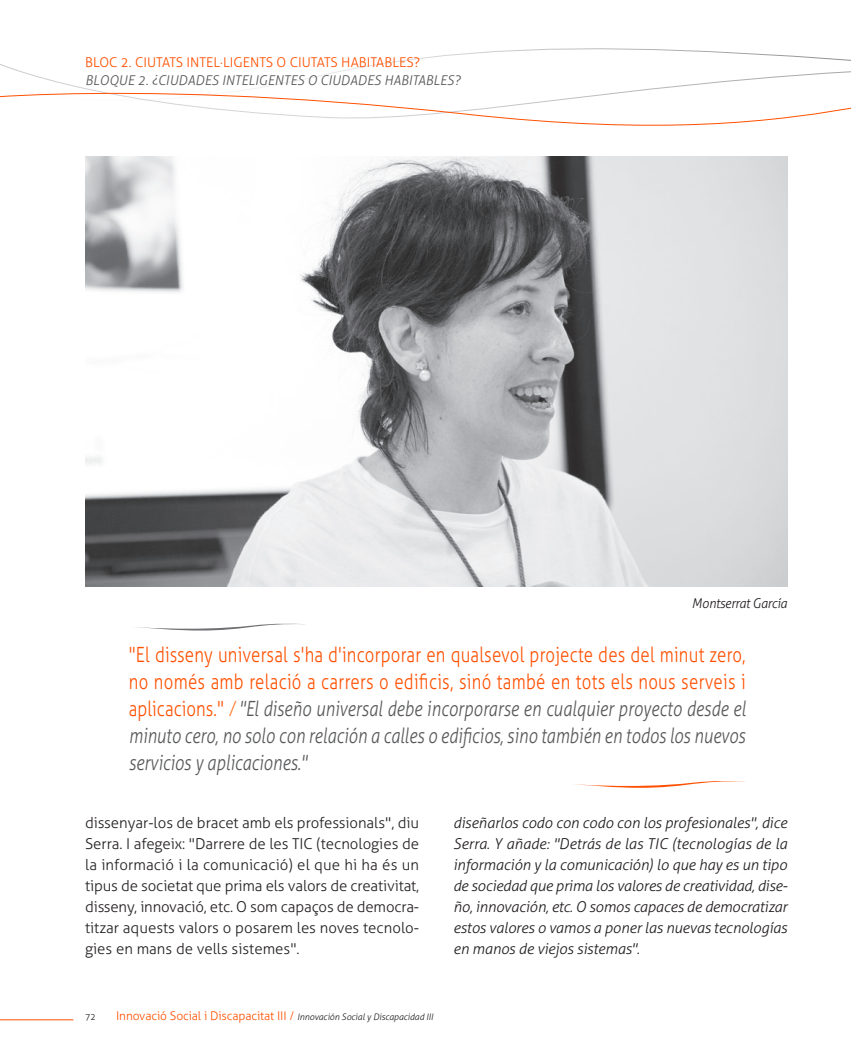
<style>
.page{position:relative;width:851px;height:1063px;background:#fff}
.page>*{position:absolute;margin:0;border:0;box-sizing:border-box;transform-origin:0 0}
._6_Destacat{font:italic 300 21px/27px "Aller";color:#57585a;text-align:justify;scale:.8 1}
._5_1_A_Text_general{font:italic 300 15px/21px "Aller";letter-spacing:-.01em;color:#231f20;text-align:justify}
._5_A_Text_general{font:300 15px/21px "Aller";color:#231f20;text-align:justify}
._1_Secció{font:italic 300 13.5px "Aller";color:#57585a}
._1_Secció-2{font:300 13.5px "Aller";color:#ff5000}
._8_Peu_de_foto{font:italic 300 13.5px "Aller";letter-spacing:-.02em;color:#231f20;scale:.95 1}
.t1{font:300 12px "Aller";letter-spacing:-.01em;color:#ff5000}
.t2{font:300 9px "Aller";color:#231f20}
.s1{font-style:normal;color:#ff5000}
.s2{color:#ff7826}
.s3{font-style:italic;font-size:9px;color:#231f20}
</style>
<div class="page">
<hr style="left:0;top:1019px;width:73px;height:1px;background:#ff5000">
<svg style="left:0;top:48px;width:850px;height:209px"></svg>
<img style="left:85px;top:156px;width:702px;height:431px">
<svg style="left:136px;top:623px;width:169px;height:8px"></svg>
<svg style="left:574px;top:781px;width:171px;height:7px"></svg>
<p class="_1_Secció-2" style="left:85px;top:54px;width:336px">BLOC 2. CIUTATS INTEL·LIGENTS O CIUTATS HABITABLES?</p>
<p class="_1_Secció" style="left:85px;top:72px;width:376px">BLOQUE 2. ¿CIUDADES INTELIGENTES O CIUDADES HABITABLES?</p>
<p class="_8_Peu_de_foto" style="left:692px;top:595px;width:102px">Montserrat García</p>
<p class="_6_Destacat" style="left:129px;top:641px;width:772px"><span class="s1">"El disseny universal s'ha d'incorporar en qualsevol projecte des del minut zero, no només amb relació a carrers o edificis, sinó també en tots els nous serveis i aplicacions."</span> <span class="s2">/</span> "El diseño universal debe incorporarse en cualquier proyecto desde el minuto cero, no solo con relación a calles o edificios, sino también en todos los nuevos servicios y aplicaciones."</p>
<p class="_5_A_Text_general" style="left:85px;top:813px;width:335px">dissenyar-los de bracet amb els professionals", diu Serra. I afegeix: "Darrere de les TIC (tecnologies de la informació i la comunicació) el que hi ha és un tipus de societat que prima els valors de creativitat, disseny, innovació, etc. O som capaços de democra&shy;titzar aquests valors o posarem les noves tecnolo&shy;gies en mans de vells sistemes".</p>
<p class="_5_1_A_Text_general" style="left:453px;top:813px;width:336px">diseñarlos codo con codo con los profesionales", dice Serra. Y añade: "Detrás de las TIC (tecnologías de la información y la comunicación) lo que hay es un tipo de sociedad que prima los valores de creatividad, dise&shy;ño, innovación, etc. O somos capaces de democratizar estos valores o vamos a poner las nuevas tecnologías en manos de viejos sistemas".</p>
<p class="t2" style="left:85px;top:1012px;width:12px">72</p>
<p class="t1" style="left:116px;top:1009px;width:319px">Innovació Social i Discapacitat III / <span class="s3">Innovación Social y Discapacidad III</span></p>
</div>
